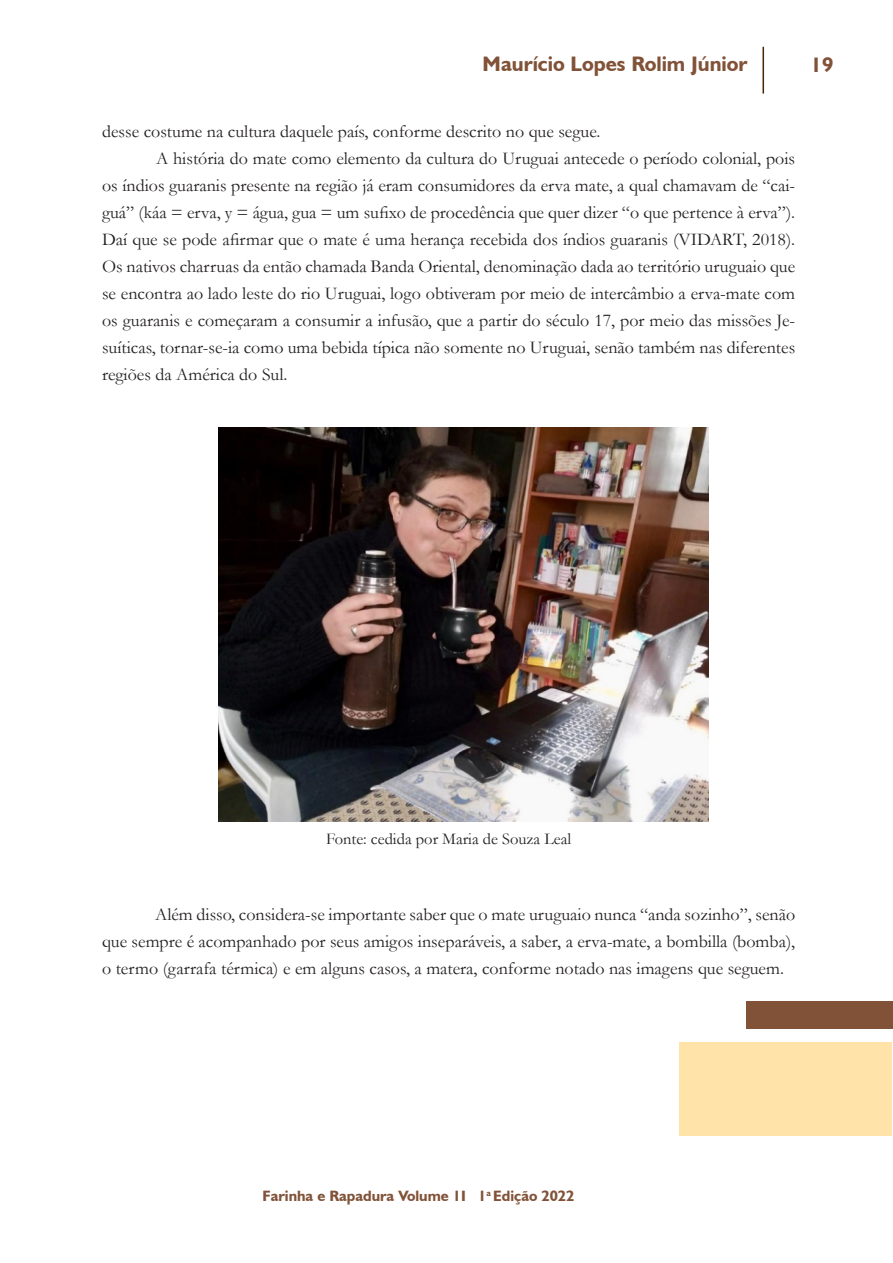
<style>
.page{position:relative;width:893px;height:1263px;background:#fff}
.page>*{position:absolute;margin:0;border:0;box-sizing:border-box;transform-origin:0 0}
.t1{font:700 21px "Humanist 521 BT";color:#815238}
.t2{font:18px/27px "Garamond";color:#231f20;text-align:justify}
.t3{font:16.5px "Garamond";color:#231f20}
.t4{font:700 15px "Humanist 521 BT";color:#815238}
</style>
<div class="page">
<hr style="left:762px;top:47px;width:2px;height:47px;background:#472500">
<img style="left:219px;top:427px;width:489px;height:394px">
<div style="left:679px;top:1042px;width:213px;height:93px;background:#ffe3a9"></div>
<div style="left:746px;top:1001px;width:147px;height:28px;background:#815238"></div>
<p class="t1" style="left:483px;top:51px;width:266px">Maurício Lopes Rolim Júnior</p>
<p class="t1" style="left:810px;top:52px;width:24px">19</p>
<p class="t2" style="left:102px;top:118px;width:500px">desse costume na cultura daquele país, conforme descrito no que segue.</p>
<p class="t2" style="left:102px;top:145px;width:695px;text-indent:54px">A história do mate como elemento da cultura do Uruguai antecede o período colonial, pois os índios guaranis presente na região já eram consumidores da erva mate, a qual chamavam de “cai&shy;guá” (káa = erva, y = água, gua = um sufixo de procedência que quer dizer “o que pertence à erva”).<br>Daí que se pode afirmar que o mate é uma herança recebida dos índios guaranis (VIDART, 2018).<br>Os nativos charruas da então chamada Banda Oriental, denominação dada ao território uruguaio que se encontra ao lado leste do rio Uruguai, logo obtiveram por meio de intercâmbio a erva-mate com os guaranis e começaram a consumir a infusão, que a partir do século 17, por meio das missões Je&shy;suíticas, tornar-se-ia como uma bebida típica não somente no Uruguai, senão também nas diferentes regiões da América do Sul.</p>
<p class="t3" style="left:326px;top:828px;width:247px">Fonte: cedida por Maria de Souza Leal</p>
<p class="t2" style="left:102px;top:901px;width:695px;text-indent:53px">Além disso, considera-se importante saber que o mate uruguaio nunca “anda sozinho”, senão que sempre é acompanhado por seus amigos inseparáveis, a saber, a erva-mate, a bombilla (bomba), o termo (garrafa térmica) e em alguns casos, a matera, conforme notado nas imagens que seguem.</p>
<p class="t4" style="left:263px;top:1186px;width:313px">Farinha e Rapadura Volume 1I 1<sup>a</sup> Edição 2022</p>
</div>
